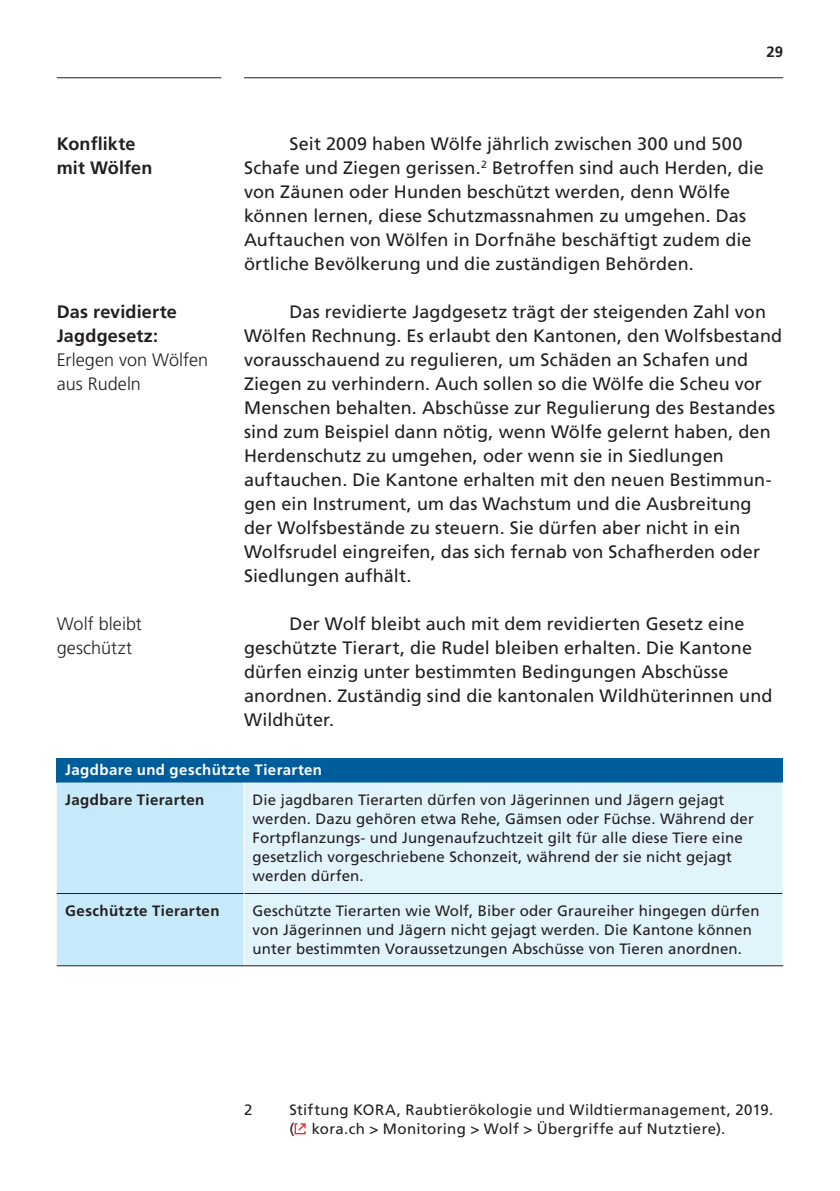
<style>
.page{position:relative;width:840px;height:1191px;background:#fff}
.page>*{position:absolute;margin:0;border:0;box-sizing:border-box;transform-origin:0 0}
.t1{font:18px/24px "Frutiger LT Pro";letter-spacing:.01em;color:#231f20}
.t2{font:300 18px/24px "Frutiger LT Pro";letter-spacing:.005em;color:#231f20}
.t3{font:700 18px/24px "Frutiger LT Pro";letter-spacing:.01em;color:#231f20}
.t4{font:15px/19px "Frutiger LT Pro";letter-spacing:.01em;color:#231f20}
.t5{font:700 15px "Frutiger LT Pro";letter-spacing:.025em;color:#231f20}
.t6{font:700 15px "Frutiger LT Pro";letter-spacing:.025em;color:#fff}
</style>
<div class="page">
<hr style="left:244px;top:77px;width:538px;height:1px;background:#231f20">
<hr style="left:57px;top:77px;width:164px;height:1px;background:#231f20">
<div style="left:57px;top:758px;width:725px;height:24px;background:#005d9c"></div>
<div style="left:57px;top:782px;width:186px;height:183px;background:#c6eafa"></div>
<div style="left:244px;top:782px;width:538px;height:183px;background:#e1f4fc"></div>
<hr style="left:57px;top:893px;width:187px;height:1px;background:#231f20">
<hr style="left:244px;top:893px;width:538px;height:1px;background:#231f20">
<hr style="left:243px;top:893px;width:1px;height:72px;background:#fff">
<hr style="left:57px;top:965px;width:187px;height:1px;background:#231f20">
<hr style="left:244px;top:965px;width:538px;height:1px;background:#231f20">
<svg style="left:294px;top:1123px;width:11px;height:11px"></svg>
<p class="t5" style="left:766px;top:43px;width:18px">29</p>
<p class="t3" style="left:57px;top:132px;width:97px">Konflikte mit Wölfen</p>
<p class="t1" style="left:244px;top:132px;width:521px;text-indent:45px">Seit 2009 haben Wölfe jährlich zwischen 300 und 500<br>Schafe und Ziegen gerissen.<sup>2</sup> Betroffen sind auch Herden, die von Zäunen oder Hunden beschützt werden, denn Wölfe können lernen, diese Schutzmassnahmen zu umgehen. Das Auftauchen von Wölfen in Dorfnähe beschäftigt zudem die örtliche Bevölkerung und die zuständigen Behörden.</p>
<p class="t1" style="left:244px;top:300px;width:539px;text-indent:45px">Das revidierte Jagdgesetz trägt der steigenden Zahl von Wölfen Rechnung. Es erlaubt den Kantonen, den Wolfsbestand vorausschauend zu regulieren, um Schäden an Schafen und Ziegen zu verhindern. Auch sollen so die Wölfe die Scheu vor Menschen behalten. Abschüsse zur Regulierung des Bestandes sind zum Beispiel dann nötig, wenn Wölfe gelernt haben, den Herdenschutz zu umgehen, oder wenn sie in Siedlungen auftauchen. Die Kantone erhalten mit den neuen Bestimmun&shy;gen ein Instrument, um das Wachstum und die Ausbreitung der Wolfsbestände zu steuern. Sie dürfen aber nicht in ein Wolfsrudel eingreifen, das sich fernab von Schafherden oder Siedlungen aufhält.</p>
<p class="t1" style="left:244px;top:612px;width:529px;text-indent:45px">Der Wolf bleibt auch mit dem revidierten Gesetz eine geschützte Tierart, die Rudel bleiben erhalten. Die Kantone dürfen einzig unter bestimmten Bedingungen Abschüsse anordnen. Zuständig sind die kantonalen Wildhüterinnen und Wildhüter.</p>
<p class="t6" style="left:65px;top:761px;width:258px">Jagdbare und geschützte Tierarten</p>
<p class="t5" style="left:65px;top:791px;width:140px">Jagdbare Tierarten</p>
<p class="t4" style="left:252px;top:790px;width:502px">Die jagdbaren Tierarten dürfen von Jägerinnen und Jägern gejagt werden. Dazu gehören etwa Rehe, Gämsen oder Füchse. Während der Fortpflanzungs- und Jungenaufzuchtzeit gilt für alle diese Tiere eine gesetzlich vorgeschriebene Schonzeit, während der sie nicht gejagt werden dürfen.</p>
<p class="t5" style="left:65px;top:902px;width:156px">Geschützte Tierarten</p>
<p class="t4" style="left:252px;top:901px;width:508px">Geschützte Tierarten wie Wolf, Biber oder Graureiher hingegen dürfen von Jägerinnen und Jägern nicht gejagt werden. Die Kantone können unter bestimmten Voraussetzungen Abschüsse von Tieren anordnen.</p>
<p class="t3" style="left:57px;top:300px;width:121px">Das revidierte<br>Jagdgesetz:</p>
<p class="t2" style="left:57px;top:348px;width:153px">Erlegen von Wölfen aus Rudeln</p>
<p class="t2" style="left:57px;top:612px;width:87px">Wolf bleibt geschützt</p>
<p class="t4" style="left:244px;top:1100px;width:10px">2</p>
<p class="t4" style="left:289px;top:1100px;width:485px">Stiftung KORA, Raubtierökologie und Wildtiermanagement, 2019. ( kora.ch &gt; Monitoring &gt; Wolf &gt; Übergriffe auf Nutztiere).</p>
</div>
